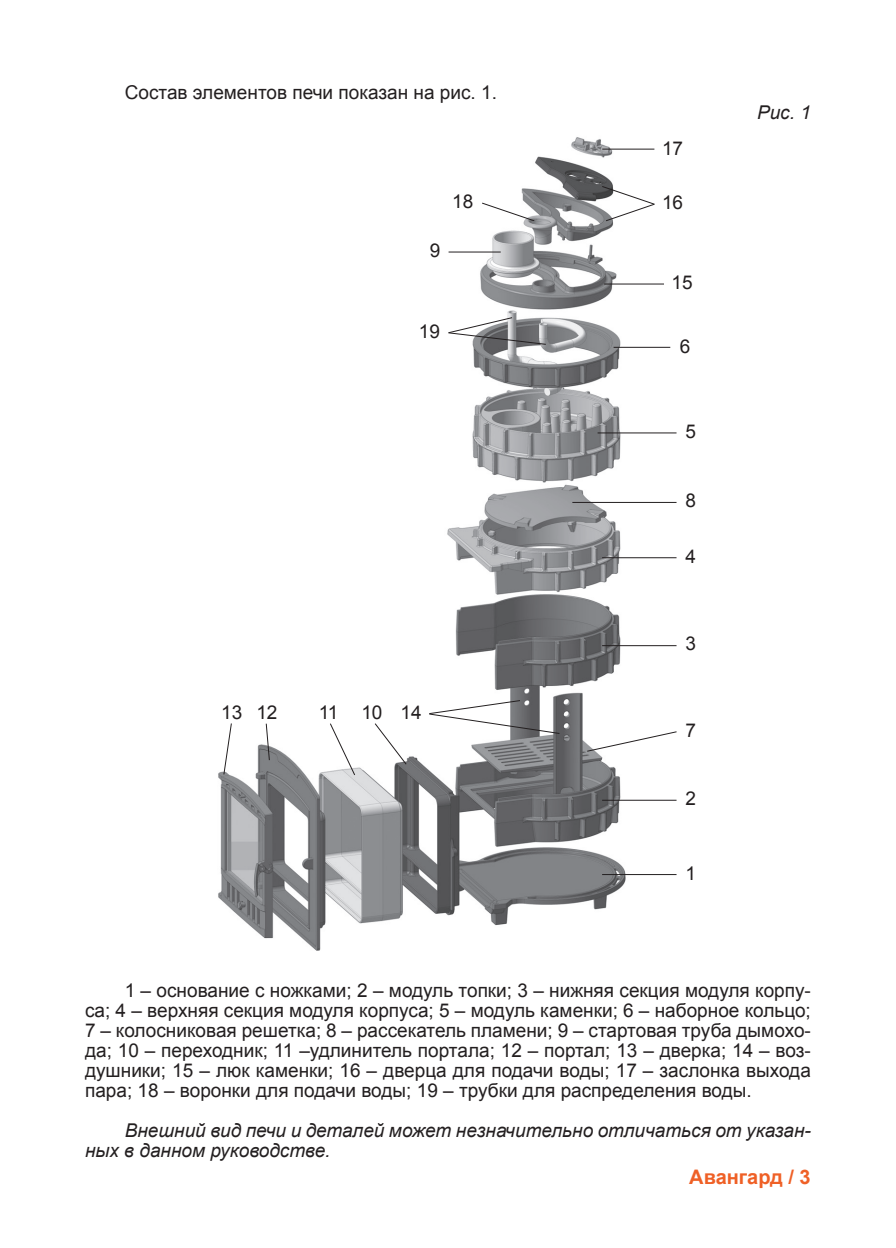
<style>
.page{position:relative;width:896px;height:1248px;background:#fff}
.page>*{position:absolute;margin:0;border:0;box-sizing:border-box;transform-origin:0 0}
.t1{font:700 20px "Arial";color:#ef6026}
.t2{font:19px/20px "Arial";color:#231f20;text-align:justify}
.t3{font:italic 19px/20px "Arial";color:#231f20}
</style>
<div class="page">
<img style="left:218px;top:137px;width:459px;height:814px">
<hr style="left:602px;top:149px;width:52px;height:1px;background:#231f20">
<hr style="left:448px;top:251px;width:53px;height:1px;background:#231f20">
<svg style="left:447px;top:317px;width:100px;height:28px"></svg>
<svg style="left:428px;top:699px;width:132px;height:35px"></svg>
<hr style="left:604px;top:283px;width:60px;height:1px;background:#231f20">
<hr style="left:613px;top:347px;width:57px;height:1px;background:#231f20">
<hr style="left:597px;top:432px;width:79px;height:1px;background:#231f20">
<hr style="left:572px;top:502px;width:104px;height:1px;background:#231f20">
<hr style="left:602px;top:557px;width:74px;height:1px;background:#231f20">
<hr style="left:602px;top:645px;width:74px;height:1px;background:#231f20">
<hr style="left:602px;top:799px;width:74px;height:1px;background:#231f20">
<hr style="left:602px;top:874px;width:74px;height:1px;background:#231f20">
<svg style="left:374px;top:722px;width:33px;height:43px"></svg>
<svg style="left:329px;top:722px;width:27px;height:54px"></svg>
<svg style="left:265px;top:722px;width:5px;height:39px"></svg>
<svg style="left:223px;top:722px;width:9px;height:53px"></svg>
<svg style="left:586px;top:730px;width:91px;height:22px"></svg>
<svg style="left:481px;top:202px;width:54px;height:20px"></svg>
<svg style="left:601px;top:185px;width:54px;height:37px"></svg>
<p class="t2" style="left:125px;top:82px;width:374px">Состав элементов печи показан на рис. 1.</p>
<p class="t2" style="left:430px;top:240px;width:12px">9</p>
<p class="t2" style="left:452px;top:191px;width:23px">18</p>
<p class="t2" style="left:419px;top:321px;width:23px">19</p>
<p class="t2" style="left:221px;top:702px;width:58px">13 12</p>
<p class="t2" style="left:319px;top:702px;width:104px">11 10 14</p>
<p class="t2" style="left:662px;top:138px;width:23px">17</p>
<p class="t2" style="left:662px;top:192px;width:23px">16</p>
<p class="t2" style="left:671px;top:272px;width:23px">15</p>
<p class="t2" style="left:680px;top:336px;width:12px">6</p>
<p class="t2" style="left:685px;top:421px;width:12px">5</p>
<p class="t2" style="left:685px;top:490px;width:12px">8</p>
<p class="t2" style="left:685px;top:546px;width:12px">4</p>
<p class="t2" style="left:685px;top:633px;width:12px">3</p>
<p class="t2" style="left:685px;top:720px;width:12px">7</p>
<p class="t2" style="left:685px;top:788px;width:12px">2</p>
<p class="t2" style="left:685px;top:863px;width:12px">1</p>
<p class="t3" style="left:757px;top:102px;width:55px">Рис. 1</p>
<p class="t2" style="left:85px;top:980px;width:727px;text-indent:40px">1 – основание с ножками; 2 – модуль топки; 3 – нижняя секция модуля корпу&shy;са; 4 – верхняя секция модуля корпуса; 5 – модуль каменки; 6 – наборное кольцо; 7 – колосниковая решетка; 8 – рассекатель пламени; 9 – стартовая труба дымохо&shy;да; 10 – переходник; 11 –удлинитель портала; 12 – портал; 13 – дверка; 14 – воз&shy;душники; 15 – люк каменки; 16 – дверца для подачи воды; 17 – заслонка выхода пара; 18 – воронки для подачи воды; 19 – трубки для распределения воды.</p>
<p class="t3" style="left:85px;top:1120px;width:727px;text-indent:40px">Внешний вид печи и деталей может незначительно отличаться от указан&shy;ных в данном руководстве.</p>
<p class="t1" style="left:689px;top:1163px;width:123px">Авангард / 3</p>
</div>
